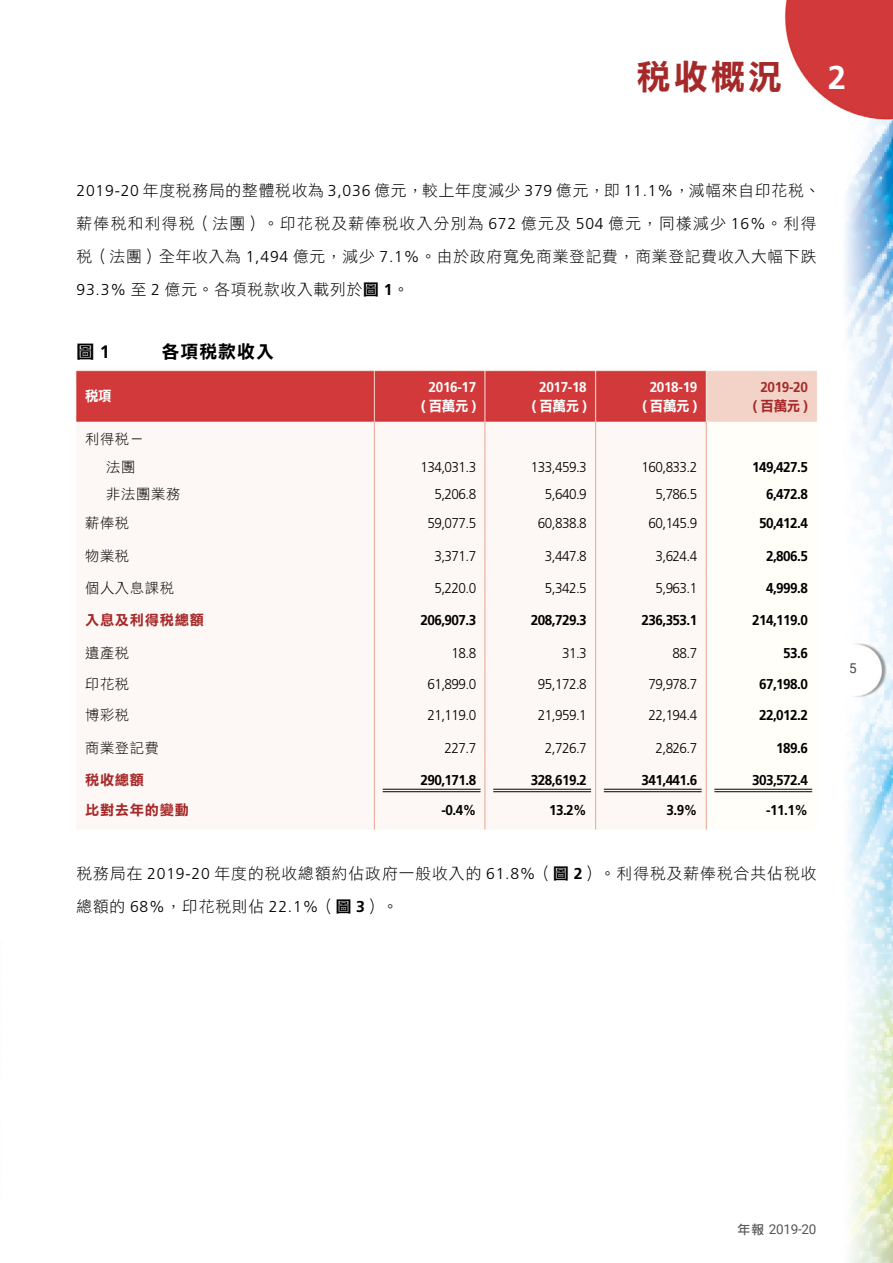
<style>
.page{position:relative;width:893px;height:1263px;background:#fff}
.page>*{position:absolute;margin:0;border:0;box-sizing:border-box;transform-origin:0 0}
.t1{font:34.5px "DF Li Hei HK W7";color:#a6292a}
.t2{font:700 33px "Frutiger";color:#fff}
.t3{font:18px "DF Li Hei HK W7";letter-spacing:.05em;color:#000}
.t4{font:15.75px/33px "DF Li Hei HK W3";letter-spacing:.05em;color:#000}
.t5{font:300 14.25px "Frutiger";letter-spacing:-.04em;color:#000;scale:.95 1}
.t6{font:700 14.25px "Frutiger";letter-spacing:-.04em;color:#000;scale:.95 1}
.t7{font:14.25px/28px "DF Li Hei HK W3";letter-spacing:.05em;color:#000}
.t8{font:700 14.25px "Frutiger";letter-spacing:-.025em;color:#fff;scale:.95 1}
.t9{font:14.25px "DF Li Hei HK W7";letter-spacing:.05em;color:#a6292a}
.t10{font:14.25px "DF Li Hei HK W7";letter-spacing:-.025em;color:#fff;scale:.95 1}
.t11{font:700 14.25px "Frutiger";letter-spacing:-.025em;color:#a6292a;scale:.95 1}
.t12{font:14.25px "DF Li Hei HK W7";letter-spacing:.05em;color:#a6292a;scale:.95 1}
.t13{font:13.5px "Roboto";letter-spacing:-.02em;color:#595757}
.t14{font:13.5px "Roboto";color:#4c4948}
.s1{font-family:"Frutiger";font-weight:300}
.s2{font-family:"DF Li Hei HK W7"}
.s3{font-family:"Frutiger";font-weight:700}
.s4{font-family:"DF Li Hei HK W5";font-size:12.75px}
</style>
<div class="page">
<img style="left:75px;top:0;width:818px;height:1263px">
<hr style="left:383px;top:789px;width:97px;height:1px;background:#000">
<hr style="left:383px;top:791px;width:97px;height:1px;background:#000">
<hr style="left:493px;top:789px;width:98px;height:1px;background:#000">
<hr style="left:493px;top:791px;width:98px;height:1px;background:#000">
<hr style="left:604px;top:789px;width:98px;height:1px;background:#000">
<hr style="left:604px;top:791px;width:98px;height:1px;background:#000">
<hr style="left:714px;top:789px;width:98px;height:1px;background:#000">
<hr style="left:714px;top:791px;width:98px;height:1px;background:#000">
<h1 class="t1" style="left:637px;top:58px;width:147px">稅收概況</h1>
<h2 class="t2" style="left:828px;top:58px;width:20px">2</h2>
<p class="t4" style="left:77px;top:174px;width:745px"><span class="s1">2019-20</span> 年度稅務局的整體稅收為 <span class="s1">3,036</span> 億元，較上年度減少 <span class="s1">379</span> 億元，即 <span class="s1">11.1%</span>，減幅來自印花稅、薪俸稅和利得稅（法團）。印花稅及薪俸稅收入分別為 <span class="s1">672</span> 億元及 <span class="s1">504</span> 億元，同樣減少 <span class="s1">16%</span>。利得稅（法團）全年收入為 <span class="s1">1,494</span> 億元，減少 <span class="s1">7.1%</span>。由於政府寬免商業登記費，商業登記費收入大幅下跌<span class="s1">93.3%</span> 至 <span class="s1">2</span> 億元。各項稅款收入載列於<span class="s2">圖</span> <span class="s3">1</span>。</p>
<p class="t3" style="left:77px;top:342px;width:35px">圖 <span class="s3">1</span></p>
<p class="t3" style="left:162px;top:342px;width:114px">各項稅款收入</p>
<p class="t10" style="left:85px;top:389px;width:30px">稅項</p>
<p class="t7" style="left:106px;top:424px;width:39px;text-indent:-21px">利得稅－法團</p>
<p class="t8" style="left:429px;top:378px;width:52px">2016-17</p>
<p class="t10" style="left:421px;top:398px;width:59px"><span class="s3">(</span> 百萬元 <span class="s3">)</span></p>
<p class="t8" style="left:539px;top:378px;width:52px">2017-18</p>
<p class="t10" style="left:532px;top:398px;width:59px"><span class="s3">(</span> 百萬元 <span class="s3">)</span></p>
<p class="t8" style="left:650px;top:378px;width:52px">2018-19</p>
<p class="t10" style="left:642px;top:398px;width:59px"><span class="s3">(</span> 百萬元 <span class="s3">)</span></p>
<p class="t11" style="left:760px;top:378px;width:52px">2019-20</p>
<p class="t12" style="left:753px;top:398px;width:59px"><span class="s3">(</span> 百萬元 <span class="s3">)</span></p>
<p class="t5" style="left:420px;top:459px;width:60px">134,031.3</p>
<p class="t5" style="left:531px;top:459px;width:60px">133,459.3</p>
<p class="t5" style="left:641px;top:459px;width:60px">160,833.2</p>
<p class="t6" style="left:752px;top:458px;width:60px">149,427.5</p>
<p class="t7" style="left:106px;top:479px;width:76px">非法團業務</p>
<p class="t5" style="left:434px;top:486px;width:46px">5,206.8</p>
<p class="t5" style="left:545px;top:486px;width:46px">5,640.9</p>
<p class="t5" style="left:655px;top:486px;width:46px">5,786.5</p>
<p class="t6" style="left:766px;top:485px;width:46px">6,472.8</p>
<p class="t7" style="left:85px;top:509px;width:46px">薪俸稅</p>
<p class="t5" style="left:427px;top:515px;width:53px">59,077.5</p>
<p class="t5" style="left:538px;top:515px;width:53px">60,838.8</p>
<p class="t5" style="left:648px;top:515px;width:53px">60,145.9</p>
<p class="t6" style="left:759px;top:515px;width:53px">50,412.4</p>
<p class="t7" style="left:85px;top:541px;width:46px">物業稅</p>
<p class="t5" style="left:434px;top:548px;width:46px">3,371.7</p>
<p class="t5" style="left:545px;top:548px;width:46px">3,447.8</p>
<p class="t5" style="left:655px;top:548px;width:46px">3,624.4</p>
<p class="t6" style="left:766px;top:547px;width:46px">2,806.5</p>
<p class="t7" style="left:85px;top:573px;width:91px">個人入息課稅</p>
<p class="t5" style="left:434px;top:580px;width:46px">5,220.0</p>
<p class="t5" style="left:545px;top:580px;width:46px">5,342.5</p>
<p class="t5" style="left:655px;top:580px;width:46px">5,963.1</p>
<p class="t6" style="left:766px;top:580px;width:46px">4,999.8</p>
<p class="t9" style="left:85px;top:612px;width:120px">入息及利得稅總額</p>
<p class="t6" style="left:420px;top:612px;width:60px">206,907.3</p>
<p class="t6" style="left:531px;top:612px;width:60px">208,729.3</p>
<p class="t6" style="left:641px;top:612px;width:60px">236,353.1</p>
<p class="t6" style="left:752px;top:612px;width:60px">214,119.0</p>
<p class="t7" style="left:85px;top:638px;width:46px">遺產稅</p>
<p class="t5" style="left:452px;top:644px;width:28px">18.8</p>
<p class="t5" style="left:562px;top:644px;width:28px">31.3</p>
<p class="t5" style="left:673px;top:644px;width:28px">88.7</p>
<p class="t6" style="left:783px;top:644px;width:28px">53.6</p>
<p class="t7" style="left:85px;top:669px;width:46px">印花稅</p>
<p class="t5" style="left:427px;top:676px;width:53px">61,899.0</p>
<p class="t5" style="left:538px;top:676px;width:53px">95,172.8</p>
<p class="t5" style="left:648px;top:676px;width:53px">79,978.7</p>
<p class="t6" style="left:759px;top:675px;width:53px">67,198.0</p>
<p class="t7" style="left:85px;top:701px;width:46px">博彩稅</p>
<p class="t5" style="left:427px;top:707px;width:53px">21,119.0</p>
<p class="t5" style="left:538px;top:707px;width:53px">21,959.1</p>
<p class="t5" style="left:648px;top:707px;width:53px">22,194.4</p>
<p class="t6" style="left:759px;top:707px;width:53px">22,012.2</p>
<p class="t7" style="left:85px;top:733px;width:76px">商業登記費</p>
<p class="t5" style="left:445px;top:739px;width:35px">227.7</p>
<p class="t5" style="left:545px;top:739px;width:46px">2,726.7</p>
<p class="t5" style="left:655px;top:739px;width:46px">2,826.7</p>
<p class="t6" style="left:776px;top:739px;width:35px">189.6</p>
<p class="t9" style="left:85px;top:772px;width:61px">稅收總額</p>
<p class="t6" style="left:420px;top:771px;width:60px">290,171.8</p>
<p class="t6" style="left:531px;top:771px;width:60px">328,619.2</p>
<p class="t6" style="left:641px;top:771px;width:60px">341,441.6</p>
<p class="t6" style="left:752px;top:771px;width:60px">303,572.4</p>
<p class="t9" style="left:85px;top:802px;width:106px">比對去年的變動</p>
<p class="t6" style="left:442px;top:801px;width:38px">-0.4%</p>
<p class="t6" style="left:549px;top:801px;width:41px">13.2%</p>
<p class="t6" style="left:667px;top:801px;width:34px">3.9%</p>
<p class="t6" style="left:766px;top:801px;width:45px">-11.1%</p>
<p class="t4" style="left:77px;top:856px;width:741px">稅務局在 <span class="s1">2019-20</span> 年度的稅收總額約佔政府一般收入的 <span class="s1">61.8%</span>（<span class="s2">圖</span> <span class="s3">2</span>）。利得稅及薪俸稅合共佔稅收總額的 <span class="s1">68%</span>，印花稅則佔 <span class="s1">22.1%</span>（<span class="s2">圖</span> <span class="s3">3</span>）。</p>
<p class="t14" style="left:849px;top:659px;width:9px">5</p>
<p class="t13" style="left:738px;top:1219px;width:80px"><span class="s4">年報</span> 2019-20</p>
</div>
